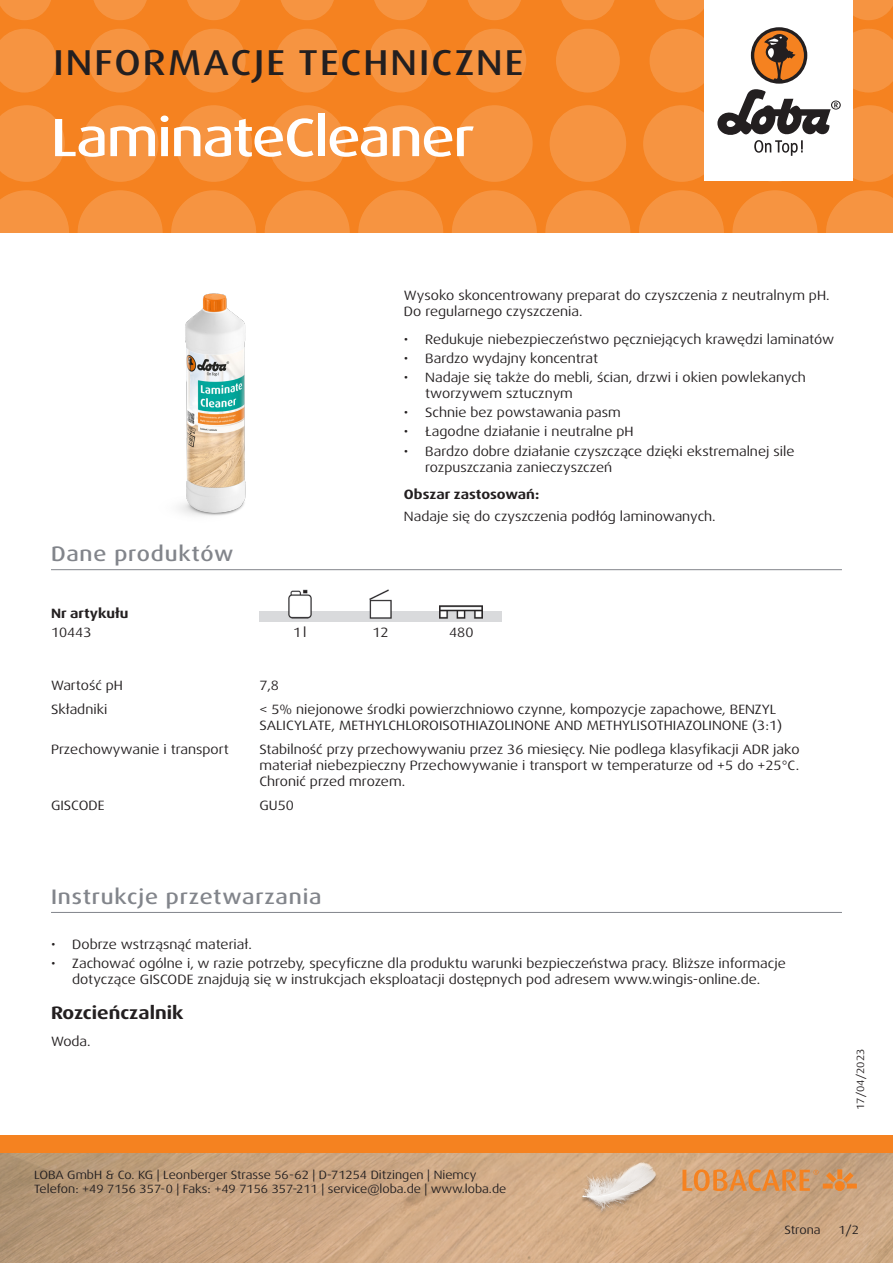
<style>
.page{position:relative;width:893px;height:1263px;background:#fff}
.page>*{position:absolute;margin:0;border:0;box-sizing:border-box;transform-origin:0 0}
.t1{font:500 expanded 54px "Dax Pro";letter-spacing:-.025em;color:#fff}
.t2{font:500 expanded 36px "Dax Pro";letter-spacing:.06em;color:#231f20}
.Titel_grau{font:500 expanded 21px "Dax Pro";letter-spacing:.04em;color:#82858b}
.t3{font:700 expanded 18px "Dax Pro";color:#231f20}
.Text{font:expanded 13.5px/16.2px "Dax Pro";color:#231f20}
.Text_Bold{font:700 expanded 13.5px "Dax Pro";color:#231f20}
.Text_zentriert{font:expanded 13.5px "Dax Pro";color:#231f20}
.t4{font:expanded 12px/14.4px "Dax Pro";color:#231f20}
.t5{font:expanded 10.5px "Dax Pro";color:#231f20}
</style>
<div class="page">
<div style="left:0;top:0;width:893px;height:233px;background:#f58220"></div>
<svg style="left:0;top:190px;width:69px;height:43px"></svg>
<svg style="left:78px;top:190px;width:85px;height:85px;fill:#f69441"></svg>
<svg style="left:171px;top:190px;width:85px;height:85px;fill:#f69441"></svg>
<svg style="left:265px;top:190px;width:85px;height:85px;fill:#f69441"></svg>
<svg style="left:358px;top:190px;width:85px;height:85px;fill:#f69441"></svg>
<svg style="left:545px;top:190px;width:85px;height:85px;fill:#f69441"></svg>
<svg style="left:452px;top:190px;width:85px;height:85px;fill:#f69441"></svg>
<svg style="left:732px;top:190px;width:85px;height:85px;fill:#f69441"></svg>
<svg style="left:639px;top:190px;width:85px;height:85px;fill:#f69441"></svg>
<svg style="left:826px;top:190px;width:67px;height:43px"></svg>
<svg style="left:0;top:105px;width:65px;height:77px"></svg>
<svg style="left:82px;top:105px;width:76px;height:77px"></svg>
<svg style="left:175px;top:105px;width:77px;height:77px"></svg>
<svg style="left:269px;top:105px;width:76px;height:77px"></svg>
<svg style="left:456px;top:105px;width:77px;height:77px"></svg>
<svg style="left:362px;top:105px;width:77px;height:77px"></svg>
<svg style="left:550px;top:105px;width:76px;height:77px"></svg>
<svg style="left:0;top:29px;width:56px;height:63px"></svg>
<svg style="left:182px;top:29px;width:64px;height:63px"></svg>
<svg style="left:88px;top:29px;width:64px;height:63px"></svg>
<svg style="left:275px;top:29px;width:64px;height:63px"></svg>
<svg style="left:462px;top:29px;width:64px;height:63px"></svg>
<svg style="left:369px;top:29px;width:64px;height:63px"></svg>
<svg style="left:556px;top:29px;width:64px;height:63px"></svg>
<svg style="left:0;top:0;width:51px;height:20px"></svg>
<svg style="left:187px;top:0;width:53px;height:20px"></svg>
<svg style="left:468px;top:0;width:53px;height:20px"></svg>
<svg style="left:655px;top:0;width:49px;height:20px"></svg>
<svg style="left:93px;top:0;width:54px;height:20px"></svg>
<svg style="left:374px;top:0;width:54px;height:20px"></svg>
<svg style="left:281px;top:0;width:53px;height:20px"></svg>
<svg style="left:561px;top:0;width:54px;height:20px"></svg>
<svg style="left:853px;top:0;width:40px;height:20px"></svg>
<img style="left:0;top:1152px;width:893px;height:111px">
<div style="left:0;top:1135px;width:893px;height:17px;background:#f58220"></div>
<div style="left:704px;top:0;width:149px;height:181px;background:#fff"></div>
<svg style="left:643px;top:29px;width:250px;height:153px"></svg>
<img style="left:578px;top:1161px;width:82px;height:81px">
<svg style="left:682px;top:1169px;width:175px;height:22px;background:#d9965a"></svg>
<hr style="left:51px;top:912px;width:791px;height:1px;background:#82858b">
<hr style="left:51px;top:569px;width:791px;height:1px;background:#82858b">
<img style="left:288px;top:589px;width:195px;height:22px">
<img style="left:259px;top:611px;width:243px;height:11px">
<img style="left:106px;top:272px;width:216px;height:244px">
<h2 class="t2" style="left:53px;top:40px;width:471px">INFORMACJE TECHNICZNE</h2>
<p class="t1" style="left:51px;top:103px;width:425px">LaminateCleaner</p>
<p class="Titel_grau" style="left:51px;top:540px;width:184px">Dane produktów</p>
<p class="Text" style="left:404px;top:287px;width:427px">Wysoko skoncentrowany preparat do czyszczenia z neutralnym pH.<br>Do regularnego czyszczenia.</p>
<p class="Text" style="left:404px;top:331px;width:432px">• Redukuje niebezpieczeństwo pęczniejących krawędzi laminatów</p>
<p class="Text" style="left:404px;top:350px;width:196px">• Bardzo wydajny koncentrat</p>
<p class="Text" style="left:425px;top:369px;width:382px;text-indent:-21px">• Nadaje się także do mebli, ścian, drzwi i okien powlekanych tworzywem sztucznym</p>
<p class="Text" style="left:404px;top:405px;width:218px">• Schnie bez powstawania pasm</p>
<p class="Text" style="left:404px;top:424px;width:231px">• Łagodne działanie i neutralne pH</p>
<p class="Text" style="left:425px;top:443px;width:371px;text-indent:-21px">• Bardzo dobre działanie czyszczące dzięki ekstremalnej sile rozpuszczania zanieczyszczeń</p>
<p class="Text_Bold" style="left:404px;top:486px;width:137px">Obszar zastosowań:</p>
<p class="Text" style="left:404px;top:508px;width:313px">Nadaje się do czyszczenia podłóg laminowanych.</p>
<p class="Text_Bold" style="left:51px;top:604px;width:79px">Nr artykułu</p>
<p class="Text" style="left:51px;top:624px;width:42px">10443</p>
<p class="Text_zentriert" style="left:293px;top:623px;width:15px">1l</p>
<p class="Text_zentriert" style="left:372px;top:623px;width:18px">12</p>
<p class="Text_zentriert" style="left:449px;top:623px;width:26px">480</p>
<p class="Text" style="left:51px;top:677px;width:73px">Wartość pH</p>
<p class="Text" style="left:259px;top:677px;width:21px">7,8</p>
<p class="Text" style="left:51px;top:701px;width:58px">Składniki</p>
<p class="Text" style="left:259px;top:701px;width:524px">&lt; 5% niejonowe środki powierzchniowo czynne, kompozycje zapachowe, BENZYL<br>SALICYLATE, METHYLCHLOROISOTHIAZOLINONE AND METHYLISOTHIAZOLINONE (3:1)</p>
<p class="Text" style="left:51px;top:741px;width:179px">Przechowywanie i transport</p>
<p class="Text" style="left:259px;top:741px;width:542px;text-align:justify">Stabilność przy przechowywaniu przez 36 miesięcy. Nie podlega klasyfikacji ADR jako materiał niebezpieczny Przechowywanie i transport w temperaturze od +5 do +25°C.<br>Chronić przed mrozem.</p>
<p class="Text" style="left:51px;top:797px;width:55px">GISCODE</p>
<p class="Text" style="left:259px;top:797px;width:36px">GU50</p>
<p class="Titel_grau" style="left:51px;top:883px;width:272px">Instrukcje przetwarzania</p>
<p class="Text" style="left:51px;top:936px;width:202px">• Dobrze wstrząsnąć materiał.</p>
<p class="Text" style="left:51px;top:955px;width:736px;text-align:center">• Zachować ogólne i, w razie potrzeby, specyficzne dla produktu warunki bezpieczeństwa pracy. Bliższe informacje dotyczące GISCODE znajdują się w instrukcjach eksploatacji dostępnych pod adresem www.wingis-online.de.</p>
<p class="t3" style="left:51px;top:1002px;width:134px">Rozcieńczalnik</p>
<p class="Text" style="left:51px;top:1033px;width:41px">Woda.</p>
<p class="t4" style="left:34px;top:1167px;width:474px">LOBA GmbH &amp; Co. KG | Leonberger Strasse 56-62 | D-71254 Ditzingen | Niemcy<br>Telefon: +49 7156 357-0 | Faks: +49 7156 357-211 | service@loba.de | www.loba.de</p>
<p class="t5" style="left:854px;top:1110px;width:63px;rotate:-90deg">17/04/2023</p>
<p class="t4" style="left:785px;top:1223px;width:38px">Strona</p>
<p class="t4" style="left:838px;top:1223px;width:22px">1/2</p>
</div>
